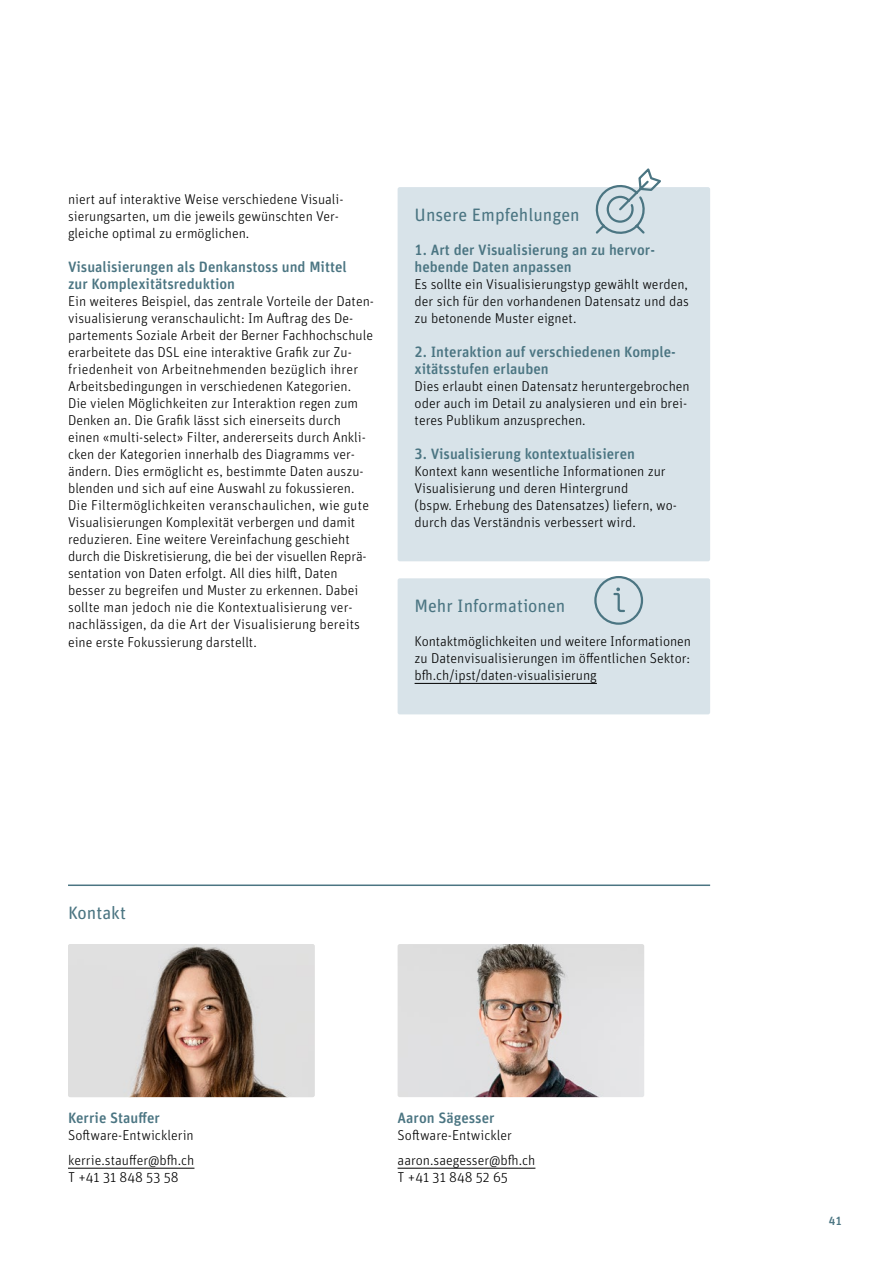
<style>
.page{position:relative;width:893px;height:1263px;background:#fff}
.page>*{position:absolute;margin:0;border:0;box-sizing:border-box;transform-origin:0 0}
.t1{font:18px "Unit Rounded Pro";color:#4b7582}
.t2{font:500 15px/17px "Unit Rounded Pro";color:#4b7582}
.t3{font:300 14.25px/17px "Unit Rounded Pro";color:#000}
.t4{font:500 12px "Unit Rounded Pro";color:#4b7582}
</style>
<div class="page">
<div style="left:398px;top:578px;width:312px;height:136px;background:#d8e3e9;border-radius:2px"></div>
<hr style="left:415px;top:683px;width:182px;height:1px;background:#000">
<svg style="left:593px;top:576px;width:51px;height:49px"></svg>
<div style="left:398px;top:187px;width:312px;height:374px;background:#d8e3e9;border-radius:2px"></div>
<svg style="left:595px;top:168px;width:66px;height:66px"></svg>
<hr style="left:68px;top:884px;width:642px;height:2px;background:#4b7582">
<hr style="left:68px;top:1168px;width:126px;height:1px;background:#000">
<hr style="left:398px;top:1168px;width:137px;height:1px;background:#000">
<img style="left:68px;top:944px;width:247px;height:153px">
<img style="left:398px;top:944px;width:246px;height:153px">
<p class="t3" style="left:68px;top:190px;width:277px">niert auf interaktive Weise verschiedene Visuali&shy;sierungsarten, um die jeweils gewünschten Ver-- gleiche optimal zu ermöglichen.</p>
<p class="t2" style="left:68px;top:258px;width:280px">Visualisierungen als Denkanstoss und Mittel zur Komplexitätsreduktion</p>
<p class="t3" style="left:68px;top:292px;width:308px">Ein weiteres Beispiel, das zentrale Vorteile der Daten&shy;visualisierung veranschaulicht: Im Auftrag des De&shy;partements Soziale Arbeit der Berner Fachhochschule erarbeitete das DSL eine interaktive Grafik zur Zu&shy;friedenheit von Arbeitnehmenden bezüglich ihrer Arbeitsbedingungen in verschiedenen Kategorien.<br>Die vielen Möglichkeiten zur Interaktion regen zum Denken an. Die Grafik lässt sich einerseits durch einen «multi-select» Filter, andererseits durch Ankli&shy;cken der Kategorien innerhalb des Diagramms ver&shy;ändern. Dies ermöglicht es, bestimmte Daten auszu&shy;blenden und sich auf eine Auswahl zu fokussieren.<br>Die Filtermöglichkeiten veranschaulichen, wie gute Visualisierungen Komplexität verbergen und damit reduzieren. Eine weitere Vereinfachung geschieht durch die Diskretisierung, die bei der visuellen Reprä&shy;sentation von Daten erfolgt. All dies hilft, Daten besser zu begreifen und Muster zu erkennen. Dabei sollte man jedoch nie die Kontextualisierung ver&shy;nachlässigen, da die Art der Visualisierung bereits eine erste Fokussierung darstellt.</p>
<p class="t1" style="left:415px;top:202px;width:167px">Unsere Empfehlungen</p>
<p class="t2" style="left:415px;top:241px;width:242px">1. Art der Visualisierung an zu hervor&shy;hebende Daten anpassen</p>
<p class="t3" style="left:415px;top:275px;width:276px;text-align:justify">Es sollte ein Visualisierungstyp gewählt werden, der sich für den vorhandenen Datensatz und das zu betonende Muster eignet.</p>
<p class="t2" style="left:415px;top:343px;width:261px">2. Interaktion auf verschiedenen Komple&shy;xitätsstufen erlauben</p>
<p class="t3" style="left:415px;top:377px;width:277px">Dies erlaubt einen Datensatz heruntergebrochen oder auch im Detail zu analysieren und ein brei&shy;teres Publikum anzusprechen.</p>
<p class="t2" style="left:415px;top:445px;width:222px">3. Visualisierung kontextualisieren</p>
<p class="t3" style="left:415px;top:463px;width:264px">Kontext kann wesentliche Informationen zur Visualisierung und deren Hintergrund<br>(bspw. Erhebung des Datensatzes) liefern, wo&shy;durch das Verständnis verbessert wird.</p>
<p class="t1" style="left:415px;top:594px;width:152px">Mehr Informationen</p>
<p class="t3" style="left:415px;top:633px;width:278px;text-align:justify">Kontaktmöglichkeiten und weitere Informationen zu Datenvisualisierungen im öffentlichen Sektor: bfh.ch/ipst/daten-visualisierung</p>
<p class="t1" style="left:68px;top:900px;width:59px">Kontakt</p>
<p class="t2" style="left:68px;top:1108px;width:93px">Kerrie Stauffer</p>
<p class="t3" style="left:68px;top:1122px;width:128px;line-height:25.5px">Software-Entwicklerin kerrie.stauffer@bfh.ch</p>
<p class="t3" style="left:68px;top:1168px;width:112px">T +41 31 848 53 58</p>
<p class="t2" style="left:398px;top:1108px;width:99px">Aaron Sägesser</p>
<p class="t3" style="left:398px;top:1122px;width:139px;line-height:25.5px">Software-Entwickler aaron.saegesser@bfh.ch</p>
<p class="t3" style="left:398px;top:1168px;width:112px">T +41 31 848 52 65</p>
<p class="t4" style="left:829px;top:1212px;width:15px">41</p>
</div>
